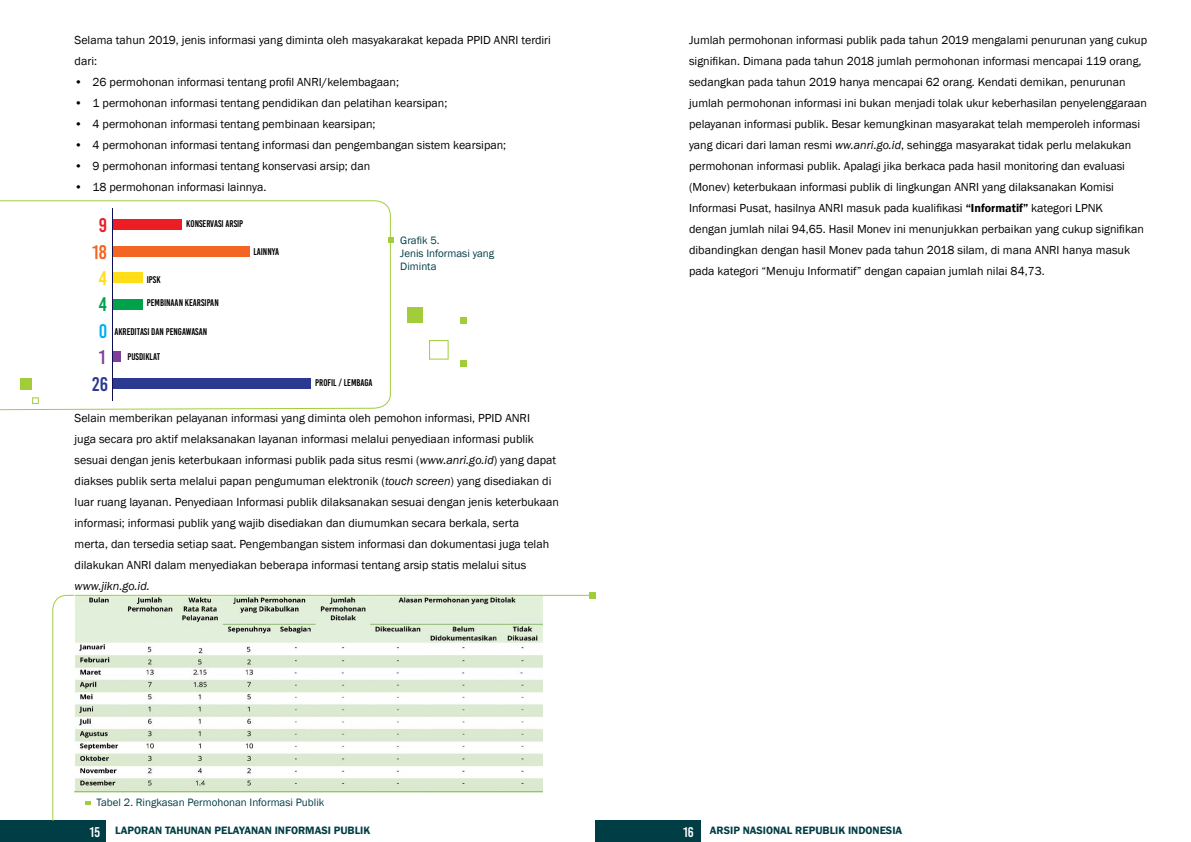
<style>
.page{position:relative;width:1191px;height:842px;background:#fff}
.page>*{position:absolute;margin:0;border:0;box-sizing:border-box;transform-origin:0 0}
.t1{font:19.7px "Bebas Kai";color:#f26522}
.t2{font:19.7px "Bebas Kai";color:#2b3990}
.t3{font:19.7px "Bebas Kai";color:#00a14b}
.t4{font:19.7px "Bebas Kai";color:#ffde17}
.t5{font:19.7px "Bebas Kai";color:#ed1d24}
.t6{font:19.7px "Bebas Kai";color:#7f3f98}
.t7{font:14px "Bebas Kai";color:#fff}
.t8{font:12px/21px "Franklin Gothic";color:#000}
.t9{font:italic 12px "Franklin Gothic";color:#000}
.t10{font:11px/13.2px "Franklin Gothic";color:#003d45}
.t11{font:600 11px "Franklin Gothic";color:#003d45}
.t12{font:9.7px "Bebas Kai";color:#000}
.s1{font-size:19.7px;color:#00aeef}
.s2{font-style:italic}
.s3{font-weight:600}
</style>
<div class="page">
<div style="left:0;top:821px;width:106px;height:21px;background:#003d45"></div>
<div style="left:595px;top:821px;width:106px;height:21px;background:#003d45"></div>
<svg style="left:391px;top:237px;width:3px;height:6px"></svg>
<div style="left:407px;top:307px;width:15px;height:16px;background:#a1cd3a"></div>
<div style="left:460px;top:317px;width:7px;height:7px;background:#a1cd3a"></div>
<div style="left:429px;top:340px;width:19px;height:20px;border:1px solid #a1cd3a"></div>
<div style="left:460px;top:360px;width:7px;height:7px;background:#a1cd3a"></div>
<svg style="left:589px;top:592px;width:6px;height:2px"></svg>
<svg style="left:0;top:200px;width:391px;height:211px"></svg>
<div style="left:32px;top:397px;width:7px;height:7px;border:1px solid #a1cd3a"></div>
<div style="left:20px;top:378px;width:12px;height:11px;background:#a1cd3a"></div>
<svg style="left:51px;top:594px;width:545px;height:227px"></svg>
<img style="left:75px;top:595px;width:468px;height:205px">
<p class="t8" style="left:75px;top:30px;width:478px">Selama tahun 2019, jenis informasi yang diminta oleh masyakarakat kepada PPID ANRI terdiri dari:</p>
<p class="t8" style="left:75px;top:72px;width:326px">• 26 permohonan informasi tentang profil ANRI/kelembagaan;</p>
<p class="t8" style="left:75px;top:93px;width:374px">• 1 permohonan informasi tentang pendidikan dan pelatihan kearsipan;</p>
<p class="t8" style="left:75px;top:114px;width:302px">• 4 permohonan informasi tentang pembinaan kearsipan;</p>
<p class="t8" style="left:75px;top:135px;width:433px">• 4 permohonan informasi tentang informasi dan pengembangan sistem kearsipan;</p>
<p class="t8" style="left:75px;top:156px;width:297px">• 9 permohonan informasi tentang konservasi arsip; dan</p>
<p class="t8" style="left:75px;top:177px;width:193px">• 18 permohonan informasi lainnya.</p>
<h1 class="t5" style="left:99px;top:215px;width:10px">9</h1>
<h1 class="t1" style="left:92px;top:241px;width:16px">18</h1>
<p class="t12" style="left:186px;top:218px;width:58px">KONSERVASI ARSIP</p>
<h1 class="t4" style="left:99px;top:268px;width:10px">4</h1>
<p class="t12" style="left:147px;top:274px;width:15px">IPSK</p>
<p class="t12" style="left:147px;top:298px;width:73px">PEMBINAAN KEARSIPAN</p>
<p class="t12" style="left:99px;top:327px;width:110px"><span class="s1">0</span> AKREDITASI DAN PENGAWASAN</p>
<h1 class="t3" style="left:99px;top:294px;width:10px">4</h1>
<h1 class="t6" style="left:99px;top:347px;width:8px">1</h1>
<h1 class="t2" style="left:92px;top:373px;width:17px">26</h1>
<p class="t12" style="left:128px;top:352px;width:34px">PUSDIKLAT</p>
<p class="t12" style="left:253px;top:246px;width:27px">LAINNYA</p>
<p class="t10" style="left:400px;top:234px;width:96px">Grafik 5.<br>Jenis Informasi yang<br>Diminta</p>
<p class="t12" style="left:315px;top:378px;width:59px">PROFIL / LEMBAGA</p>
<p class="t8" style="left:75px;top:408px;width:486px">Selain memberikan pelayanan informasi yang diminta oleh pemohon informasi, PPID ANRI<br>juga secara pro aktif melaksanakan layanan informasi melalui penyediaan informasi publik sesuai dengan jenis keterbukaan informasi publik pada situs resmi (<span class="s2">www.anri.go.id</span>) yang dapat diakses publik serta melalui papan pengumuman elektronik (<span class="s2">touch screen</span>) yang disediakan di luar ruang layanan. Penyediaan Informasi publik dilaksanakan sesuai dengan jenis keterbukaan informasi; informasi publik yang wajib disediakan dan diumumkan secara berkala, serta<br>merta, dan tersedia setiap saat. Pengembangan sistem informasi dan dokumentasi juga telah dilakukan ANRI dalam menyediakan beberapa informasi tentang arsip statis melalui situs</p>
<p class="t9" style="left:75px;top:579px;width:77px">www.jikn.go.id.</p>
<p class="t10" style="left:97px;top:796px;width:229px">Tabel 2. Ringkasan Permohonan Informasi Publik</p>
<p class="t8" style="left:689px;top:30px;width:459px">Jumlah permohonan informasi publik pada tahun 2019 mengalami penurunan yang cukup signifikan. Dimana pada tahun 2018 jumlah permohonan informasi mencapai 119 orang, sedangkan pada tahun 2019 hanya mencapai 62 orang. Kendati demikan, penurunan jumlah permohonan informasi ini bukan menjadi tolak ukur keberhasilan penyelenggaraan pelayanan informasi publik. Besar kemungkinan masyarakat telah memperoleh informasi yang dicari dari laman resmi <span class="s2">ww.anri.go.id</span>, sehingga masyarakat tidak perlu melakukan permohonan informasi publik. Apalagi jika berkaca pada hasil monitoring dan evaluasi (Monev) keterbukaan informasi publik di lingkungan ANRI yang dilaksanakan Komisi Informasi Pusat, hasilnya ANRI masuk pada kualifikasi <span class="s3">“Informatif”</span> kategori LPNK<br>dengan jumlah nilai 94,65. Hasil Monev ini menunjukkan perbaikan yang cukup signifikan dibandingkan dengan hasil Monev pada tahun 2018 silam, di mana ANRI hanya masuk pada kategori “Menuju Informatif” dengan capaian jumlah nilai 84,73.</p>
<p class="t11" style="left:115px;top:824px;width:256px">LAPORAN TAHUNAN PELAYANAN INFORMASI PUBLIK</p>
<p class="t11" style="left:710px;top:824px;width:194px">ARSIP NASIONAL REPUBLIK INDONESIA</p>
<p class="t7" style="left:90px;top:824px;width:12px">15</p>
<p class="t7" style="left:683px;top:824px;width:12px">16</p>
</div>
